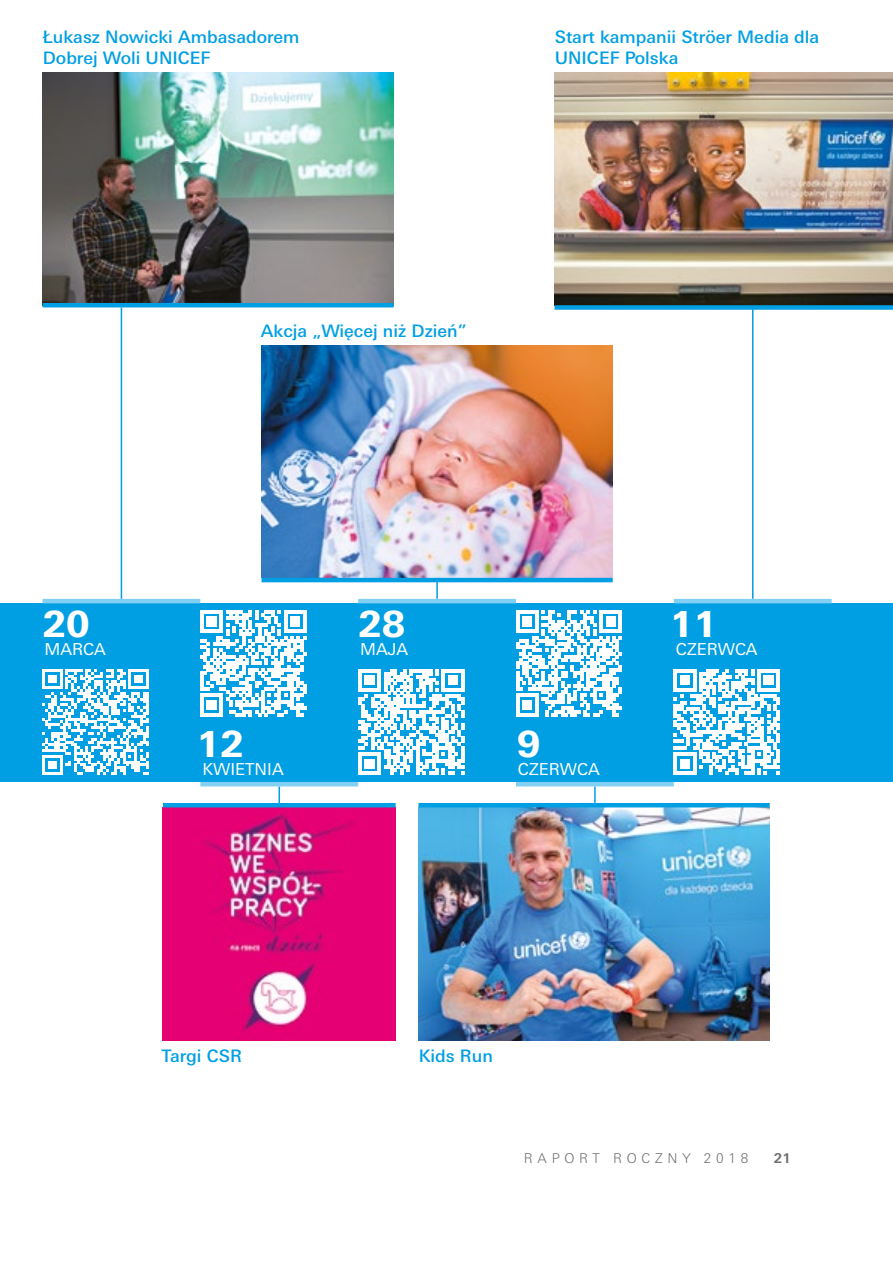
<style>
.page{position:relative;width:893px;height:1263px;background:#fff}
.page>*{position:absolute;margin:0;border:0;box-sizing:border-box;transform-origin:0 0}
.t1{font:800 36px "Univers Next Pro";color:#fff}
.t2{font:500 17.25px/20.7px "Univers Next Pro";color:#009fe3}
.t3{font:16.5px "Univers Next Pro";color:#fff}
.t4{font:300 13.5px "Univers Next Pro";letter-spacing:.35em;color:#706f6f}
.t5{font:700 13.5px "Univers Next Pro";color:#706f6f}
</style>
<div class="page">
<div style="left:0;top:603px;width:893px;height:179px;background:#009fe3"></div>
<img style="left:43px;top:73px;width:351px;height:230px">
<img style="left:163px;top:807px;width:233px;height:233px">
<img style="left:261px;top:345px;width:352px;height:233px">
<img style="left:418px;top:807px;width:352px;height:233px">
<img style="left:555px;top:73px;width:338px;height:232px">
<hr style="left:752px;top:307px;width:1px;height:292px;background:#009fe3">
<svg style="left:436px;top:582px;width:2px;height:17px"></svg>
<svg style="left:278px;top:786px;width:2px;height:17px"></svg>
<svg style="left:594px;top:786px;width:2px;height:17px"></svg>
<hr style="left:121px;top:307px;width:1px;height:292px;background:#009fe3">
<svg style="left:516px;top:610px;width:106px;height:106px"></svg>
<svg style="left:43px;top:669px;width:106px;height:106px"></svg>
<svg style="left:200px;top:610px;width:106px;height:106px"></svg>
<svg style="left:358px;top:669px;width:106px;height:106px"></svg>
<svg style="left:674px;top:669px;width:106px;height:106px"></svg>
<div style="left:555px;top:305px;width:338px;height:5px;background:#009fe3"></div>
<hr style="left:261px;top:578px;width:352px;height:4px;background:#009fe3">
<hr style="left:43px;top:303px;width:351px;height:4px;background:#009fe3">
<hr style="left:163px;top:803px;width:233px;height:4px;background:#009fe3">
<hr style="left:418px;top:803px;width:352px;height:4px;background:#009fe3">
<hr style="left:674px;top:599px;width:158px;height:4px;background:#83d0f5">
<hr style="left:516px;top:782px;width:158px;height:4px;background:#83d0f5">
<hr style="left:200px;top:782px;width:158px;height:4px;background:#83d0f5">
<hr style="left:358px;top:599px;width:158px;height:4px;background:#83d0f5">
<hr style="left:43px;top:599px;width:157px;height:4px;background:#83d0f5">
<p class="t2" style="left:43px;top:27px;width:258px">Łukasz Nowicki Ambasadorem<br>Dobrej Woli UNICEF</p>
<p class="t2" style="left:555px;top:27px;width:266px">Start kampanii Ströer Media dla<br>UNICEF Polska</p>
<p class="t2" style="left:261px;top:320px;width:207px">Akcja „Więcej niż Dzień”</p>
<h1 class="t1" style="left:43px;top:602px;width:49px">20</h1>
<p class="t3" style="left:44px;top:640px;width:63px">MARCA</p>
<h1 class="t1" style="left:197px;top:722px;width:49px">12</h1>
<p class="t3" style="left:202px;top:760px;width:83px">KWIETNIA</p>
<h1 class="t1" style="left:358px;top:602px;width:49px">28</h1>
<p class="t3" style="left:360px;top:640px;width:49px">MAJA</p>
<h1 class="t1" style="left:517px;top:722px;width:25px">9</h1>
<p class="t3" style="left:518px;top:760px;width:83px">CZERWCA</p>
<h1 class="t1" style="left:670px;top:602px;width:49px">11</h1>
<p class="t3" style="left:676px;top:640px;width:83px">CZERWCA</p>
<p class="t2" style="left:161px;top:1045px;width:82px">Targi CSR</p>
<p class="t2" style="left:419px;top:1045px;width:76px">Kids Run</p>
<p class="t4" style="left:524px;top:1150px;width:226px">RAPORT ROCZNY 2018</p>
<p class="t5" style="left:774px;top:1150px;width:18px">21</p>
</div>
